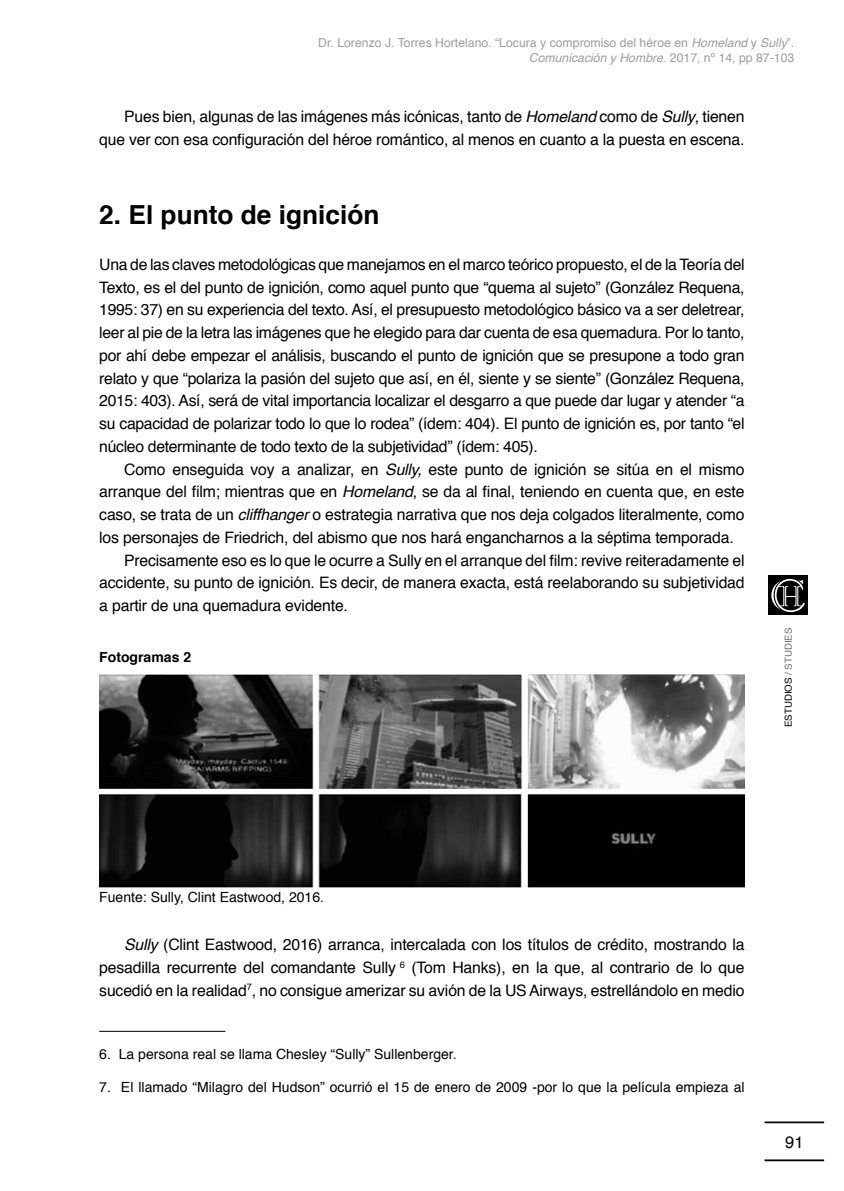
<style>
.page{position:relative;width:844px;height:1191px;background:#fff}
.page>*{position:absolute;margin:0;border:0;box-sizing:border-box;transform-origin:0 0}
.t1{font:700 26.25px "Helvetica";color:#000}
.t2{font:16.62px "Helvetica";color:#000}
.t3{font:15.75px/22.8px "Helvetica";letter-spacing:-.01em;color:#000;text-align:justify}
.t4{font:14px "Helvetica";color:#000}
.t5{font:700 14px "Helvetica";color:#000}
.t6{font:12.25px/14.7px "Helvetica";color:#9d9d9c;text-align:right}
.t7{font:9.62px "Helvetica";color:#000}
.s1{font-style:italic}
.s2{color:#706f6f}
</style>
<div class="page">
<hr style="left:764px;top:1159px;width:59px;height:2px;background:#000">
<hr style="left:764px;top:1121px;width:59px;height:2px;background:#000">
<div style="left:768px;top:575px;width:39px;height:40px;background:#000"></div>
<svg style="left:771px;top:579px;width:33px;height:33px"></svg>
<hr style="left:99px;top:1031px;width:126px;height:1px;background:#000">
<img style="left:99px;top:674px;width:645px;height:213px">
<p class="t6" style="left:318px;top:36px;width:477px">Dr. Lorenzo J. Torres Hortelano. “Locura y compromiso del héroe en <span class="s1">Homeland</span> y <span class="s1">Sully</span>”.<br><span class="s1">Comunicación y Hombre</span>. 2017, nº 14, pp 87-103</p>
<p class="t3" style="left:99px;top:106px;width:646px;text-align:right">Pues bien, algunas de las imágenes más icónicas, tanto de <span class="s1">Homeland</span> como de <span class="s1">Sully</span>, tienen que ver con esa configuración del héroe romántico, al menos en cuanto a la puesta en escena.</p>
<h1 class="t1" style="left:99px;top:194px;width:282px">2. El punto de ignición</h1>
<p class="t3" style="left:99px;top:253px;width:646px">Una de las claves metodológicas que manejamos en el marco teórico propuesto, el de la Teoría del Texto, es el del punto de ignición, como aquel punto que “quema al sujeto” (González Requena, 1995: 37) en su experiencia del texto. Así, el presupuesto metodológico básico va a ser deletrear, leer al pie de la letra las imágenes que he elegido para dar cuenta de esa quemadura. Por lo tanto, por ahí debe empezar el análisis, buscando el punto de ignición que se presupone a todo gran relato y que “polariza la pasión del sujeto que así, en él, siente y se siente” (González Requena, 2015: 403). Así, será de vital importancia localizar el desgarro a que puede dar lugar y atender “a su capacidad de polarizar todo lo que lo rodea” (ídem: 404). El punto de ignición es, por tanto “el núcleo determinante de todo texto de la subjetividad” (ídem: 405).</p>
<p class="t3" style="left:124px;top:458px;width:622px">Como enseguida voy a analizar, en <span class="s1">Sully,</span> este punto de ignición se sitúa en el mismo</p>
<p class="t3" style="left:99px;top:481px;width:646px">arranque del film; mientras que en <span class="s1">Homeland</span>, se da al final, teniendo en cuenta que, en este</p>
<p class="t3" style="left:99px;top:503px;width:646px">caso, se trata de un <span class="s1">cliffhanger</span> o estrategia narrativa que nos deja colgados literalmente, como</p>
<p class="t3" style="left:99px;top:526px;width:635px">los personajes de Friedrich, del abismo que nos hará engancharnos a la séptima temporada.</p>
<p class="t3" style="left:124px;top:549px;width:621px">Precisamente eso es lo que le ocurre a Sully en el arranque del film: revive reiteradamente el</p>
<p class="t3" style="left:99px;top:572px;width:646px">accidente, su punto de ignición. Es decir, de manera exacta, está reelaborando su subjetividad</p>
<p class="t3" style="left:99px;top:594px;width:250px">a partir de una quemadura evidente.</p>
<p class="t5" style="left:99px;top:645px;width:93px">Fotogramas 2</p>
<p class="t7" style="left:780px;top:727px;width:101px;rotate:-90deg">ESTUDIOS <span class="s2">/ STUDIES</span></p>
<p class="t4" style="left:99px;top:886px;width:226px">Fuente: Sully, Clint Eastwood, 2016.</p>
<p class="t3" style="left:99px;top:933px;width:646px;text-indent:25px"><span class="s1">Sully</span> (Clint Eastwood, 2016) arranca, intercalada con los títulos de crédito, mostrando la pesadilla recurrente del comandante Sully <sup>6</sup> (Tom Hanks), en la que, al contrario de lo que sucedió en la realidad<sup>7</sup>, no consigue amerizar su avión de la US Airways, estrellándolo en medio</p>
<p class="t4" style="left:99px;top:1043px;width:359px">6. La persona real se llama Chesley “Sully” Sullenberger.</p>
<p class="t4" style="left:99px;top:1076px;width:646px">7. El llamado “Milagro del Hudson” ocurrió el 15 de enero de 2009 ‒por lo que la película empieza al</p>
<p class="t2" style="left:784px;top:1129px;width:20px">91</p>
</div>
